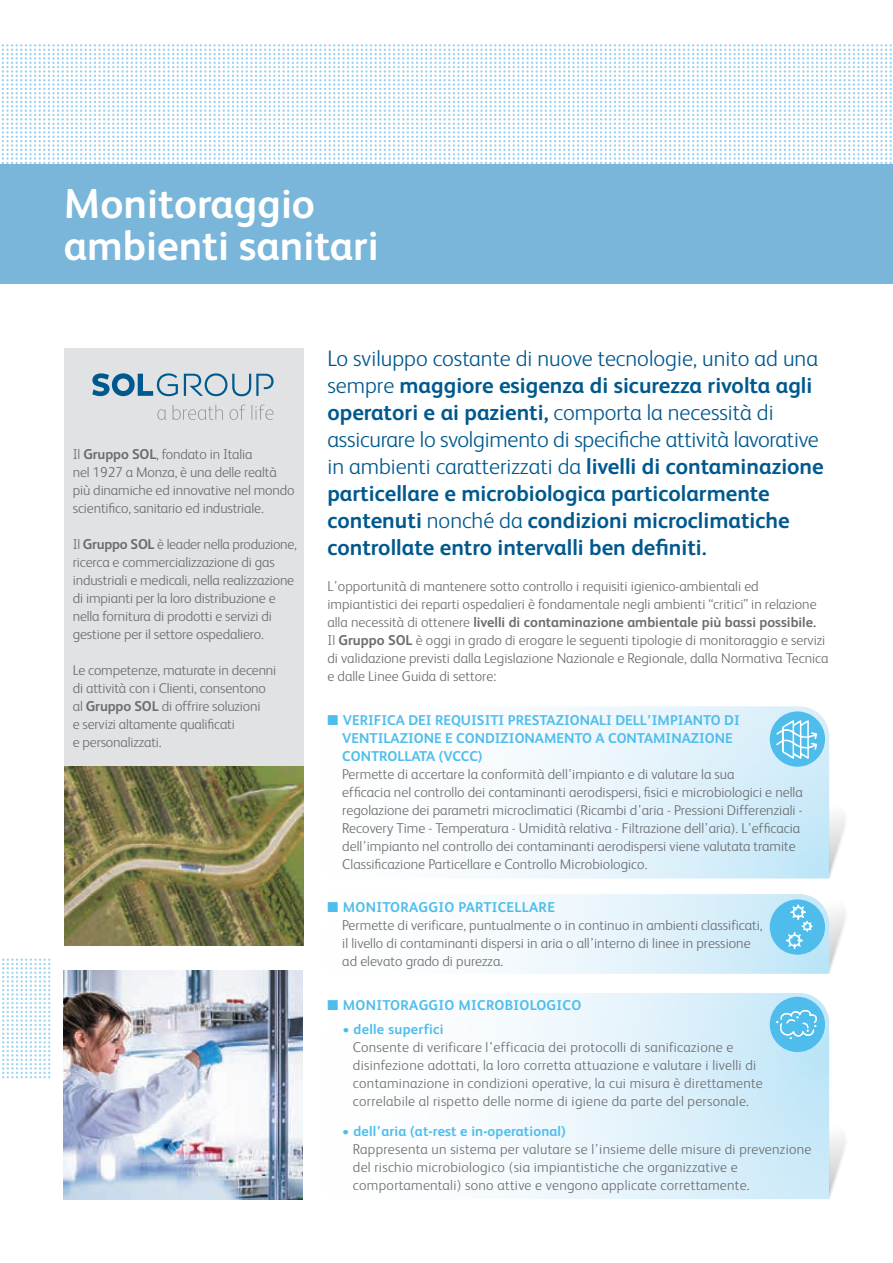
<style>
.page{position:relative;width:893px;height:1263px;background:#fff}
.page>*{position:absolute;margin:0;border:0;box-sizing:border-box;transform-origin:0 0}
.t1{font:700 42px/42px "FS Albert";color:#fff}
.t2{font:700 22.5px/27px "FS Albert";color:#00598e}
.t3{font:300 14.25px/18px "FS Albert";color:#6c6d70}
.t4{font:300 14.25px/18px "FS Albert";letter-spacing:.02em;color:#6c6d70}
.t5{font:700 14.25px/18px "FS Albert";color:#4fbdec}
.t6{font:700 14.25px "FS Albert";letter-spacing:.02em;color:#4fbdec}
.s1{font-weight:700}
.s2{font-weight:300}
.s3{color:#4fbdec}
.s4{font-weight:700;color:#4fbdec}
</style>
<div class="page">
<svg style="left:503px;top:993px;width:326px;height:206px"></svg>
<svg style="left:489px;top:706px;width:340px;height:172px"></svg>
<svg style="left:2px;top:958px;width:48px;height:120px"></svg>
<div style="left:0;top:164px;width:893px;height:119px;background:#79b6da"></div>
<svg style="left:2px;top:44px;width:890px;height:120px"></svg>
<div style="left:64px;top:349px;width:239px;height:577px;background:#e1e2e4"></div>
<svg style="left:184px;top:373px;width:90px;height:23px"></svg>
<svg style="left:92px;top:373px;width:86px;height:23px"></svg>
<svg style="left:157px;top:409px;width:9px;height:11px"></svg>
<svg style="left:173px;top:405px;width:50px;height:15px"></svg>
<svg style="left:229px;top:405px;width:44px;height:15px"></svg>
<img style="left:64px;top:767px;width:239px;height:178px">
<img style="left:64px;top:971px;width:239px;height:228px">
<div style="left:770px;top:711px;width:55px;height:56px;background:#4fbdec;border-radius:50%"></div>
<div style="left:770px;top:997px;width:55px;height:55px;background:#4fbdec;border-radius:50%"></div>
<svg style="left:776px;top:720px;width:41px;height:39px"></svg>
<svg style="left:503px;top:894px;width:343px;height:80px"></svg>
<svg style="left:776px;top:1010px;width:41px;height:29px"></svg>
<svg style="left:829px;top:1120px;width:16px;height:79px"></svg>
<svg style="left:829px;top:799px;width:16px;height:79px"></svg>
<h1 class="t1" style="left:64px;top:180px;width:316px">Monitoraggio ambienti sanitari</h1>
<p class="t3" style="left:73px;top:445px;width:223px">Il <span class="s1">Gruppo SOL</span>, fondato in Italia<br>nel 1927 a Monza, è una delle realtà più dinamiche ed innovative nel mondo scientifico, sanitario ed industriale.</p>
<p class="t3" style="left:73px;top:535px;width:225px">Il <span class="s1">Gruppo SOL</span> è leader nella produzione, ricerca e commercializzazione di gas industriali e medicali, nella realizzazione di impianti per la loro distribuzione e nella fornitura di prodotti e servizi di gestione per il settore ospedaliero.</p>
<p class="t3" style="left:73px;top:661px;width:205px">Le competenze, maturate in decenni di attività con i Clienti, consentono al <span class="s1">Gruppo SOL</span> di offrire soluzioni<br>e servizi altamente qualificati<br>e personalizzati.</p>
<p class="t2" style="left:327px;top:344px;width:498px"><span class="s2">Lo sviluppo costante di nuove tecnologie, unito ad una sempre</span> maggiore esigenza di sicurezza rivolta agli operatori e ai pazienti, <span class="s2">comporta la necessità di assicurare lo svolgimento di specifiche attività lavorative in ambienti caratterizzati da</span> livelli di contaminazione particellare e microbiologica particolarmente contenuti <span class="s2">nonché da</span> condizioni microclimatiche controllate entro intervalli ben definiti.</p>
<p class="t3" style="left:327px;top:576px;width:503px">L’opportunità di mantenere sotto controllo i requisiti igienico-ambientali ed impiantistici dei reparti ospedalieri è fondamentale negli ambienti “critici” in relazione alla necessità di ottenere <span class="s1">livelli di contaminazione ambientale più bassi possibile.<br></span>Il <span class="s1">Gruppo SOL</span> è oggi in grado di erogare le seguenti tipologie di monitoraggio e servizi di validazione previsti dalla Legislazione Nazionale e Regionale, dalla Normativa Tecnica e dalle Linee Guida di settore:</p>
<p class="t5" style="left:342px;top:710px;width:399px;text-indent:-15px">■ VERIFICA DEI REQUISITI PRESTAZIONALI DELL’IMPIANTO DI<br>VENTILAZIONE E CONDIZIONAMENTO A CONTAMINAZIONE<br>CONTROLLATA (VCCC)</p>
<p class="t3" style="left:342px;top:764px;width:462px">Permette di accertare la conformità dell’impianto e di valutare la sua<br>efficacia nel controllo dei contaminanti aerodispersi, fisici e microbiologici e nella regolazione dei parametri microclimatici (Ricambi d’aria - Pressioni Differenziali - Recovery Time - Temperatura - Umidità relativa - Filtrazione dell’aria). L’efficacia dell’impianto nel controllo dei contaminanti aerodispersi viene valutata tramite Classificazione Particellare e Controllo Microbiologico.</p>
<p class="t3" style="left:342px;top:897px;width:422px;text-indent:-15px"><span class="s3">■</span> <span class="s4">MONITORAGGIO PARTICELLARE<br></span>Permette di verificare, puntualmente o in continuo in ambienti classificati, il livello di contaminanti dispersi in aria o all’interno di linee in pressione ad elevato grado di purezza.</p>
<p class="t6" style="left:327px;top:995px;width:255px">■ MONITORAGGIO MICROBIOLOGICO</p>
<p class="t6" style="left:342px;top:1019px;width:103px">• delle superfici</p>
<p class="t4" style="left:353px;top:1037px;width:411px">Consente di verificare l’efficacia dei protocolli di sanificazione e disinfezione adottati, la loro corretta attuazione e valutare i livelli di contaminazione in condizioni operative, la cui misura è direttamente correlabile al rispetto delle norme di igiene da parte del personale.</p>
<p class="t5" style="left:342px;top:1121px;width:225px">• dell’aria (at-rest e in-operational)</p>
<p class="t4" style="left:353px;top:1139px;width:460px">Rappresenta un sistema per valutare se l’insieme delle misure di prevenzione del rischio microbiologico (sia impiantistiche che organizzative e comportamentali) sono attive e vengono applicate correttamente.</p>
</div>
